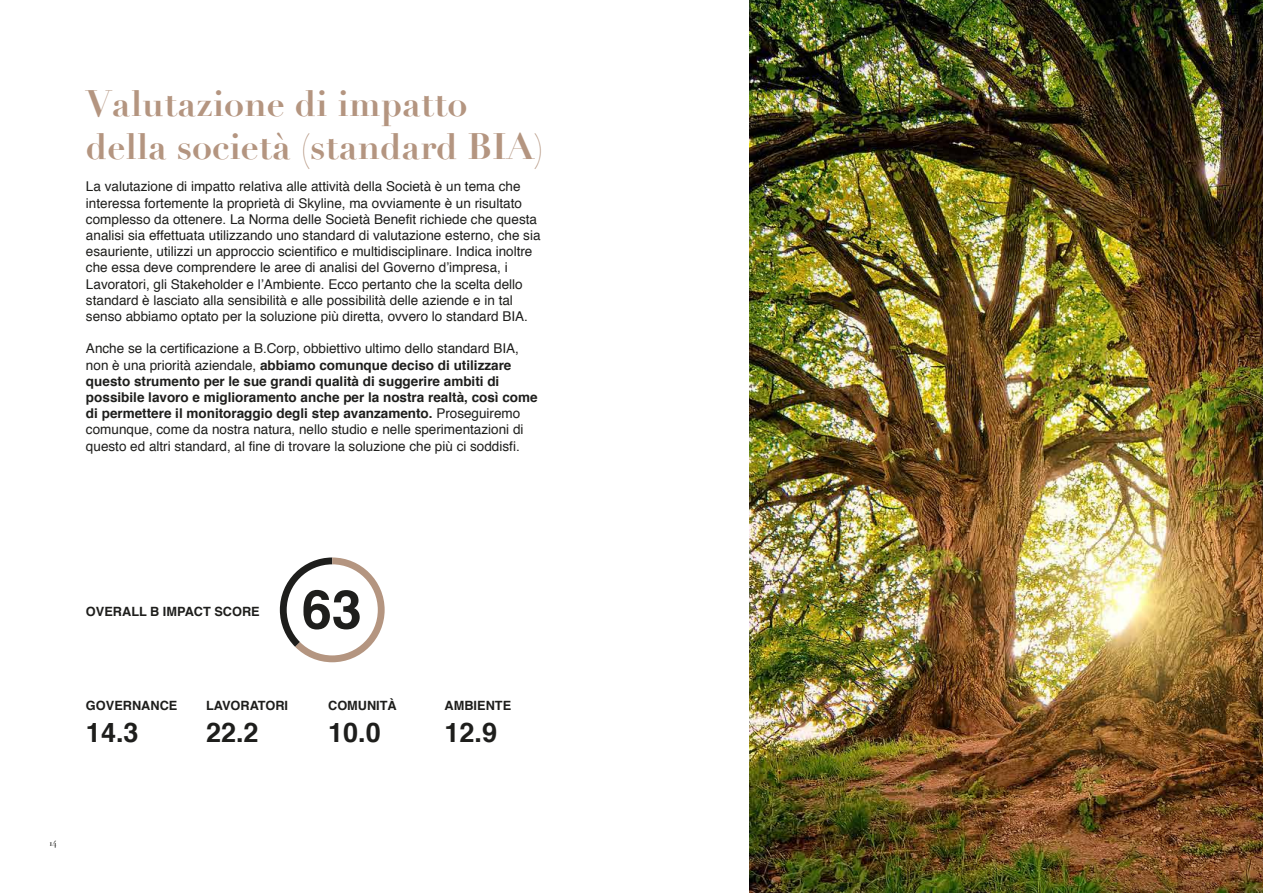
<style>
.page{position:relative;width:1263px;height:893px;background:#fff}
.page>*{position:absolute;margin:0;border:0;box-sizing:border-box;transform-origin:0 0}
.t1{font:700 54px "Helvetica";color:#1e1e1c}
.t2{font:700 36px/43.2px "Didot";color:#b49580}
.t3{font:700 27px "Helvetica";color:#1e1e1c}
.t4{font:13.5px/16.2px "Helvetica";color:#1e1e1c}
.t5{font:700 12.75px "Helvetica";color:#1e1e1c}
.t6{font:9px "Didot";color:#1d1d1b}
.s1{font-weight:700}
</style>
<div class="page">
<img style="left:749px;top:1px;width:514px;height:892px">
<svg style="left:280px;top:557px;width:105px;height:105px"></svg>
<h2 class="t2" style="left:86px;top:82px;width:459px">Valutazione di impatto della società (standard BIA)</h2>
<p class="t4" style="left:86px;top:179px;width:456px">La valutazione di impatto relativa alle attività della Società è un tema che interessa fortemente la proprietà di Skyline, ma ovviamente è un risultato complesso da ottenere. La Norma delle Società Benefit richiede che questa analisi sia effettuata utilizzando uno standard di valutazione esterno, che sia esauriente, utilizzi un approccio scientifico e multidisciplinare. Indica inoltre che essa deve comprendere le aree di analisi del Governo d’impresa, i Lavoratori, gli Stakeholder e l’Ambiente. Ecco pertanto che la scelta dello standard è lasciato alla sensibilità e alle possibilità delle aziende e in tal senso abbiamo optato per la soluzione più diretta, ovvero lo standard BIA.</p>
<p class="t4" style="left:86px;top:341px;width:453px">Anche se la certificazione a B.Corp, obbiettivo ultimo dello standard BIA, non è una priorità aziendale, <span class="s1">abbiamo comunque deciso di utilizzare questo strumento per le sue grandi qualità di suggerire ambiti di possibile lavoro e miglioramento anche per la nostra realtà, così come di permettere il monitoraggio degli step avanzamento.</span> Proseguiremo comunque, come da nostra natura, nello studio e nelle sperimentazioni di questo ed altri standard, al fine di trovare la soluzione che più ci soddisfi.</p>
<p class="t5" style="left:86px;top:601px;width:175px">OVERALL B IMPACT SCORE</p>
<h1 class="t1" style="left:302px;top:566px;width:62px">63</h1>
<p class="t5" style="left:86px;top:695px;width:93px">GOVERNANCE</p>
<h3 class="t3" style="left:86px;top:711px;width:54px">14.3</h3>
<p class="t5" style="left:206px;top:695px;width:84px">LAVORATORI</p>
<h3 class="t3" style="left:206px;top:711px;width:54px">22.2</h3>
<p class="t5" style="left:328px;top:695px;width:70px">COMUNITÀ</p>
<h3 class="t3" style="left:328px;top:711px;width:54px">10.0</h3>
<p class="t6" style="left:50px;top:837px;width:9px">14</p>
<p class="t5" style="left:445px;top:695px;width:68px">AMBIENTE</p>
<h3 class="t3" style="left:445px;top:711px;width:54px">12.9</h3>
</div>
